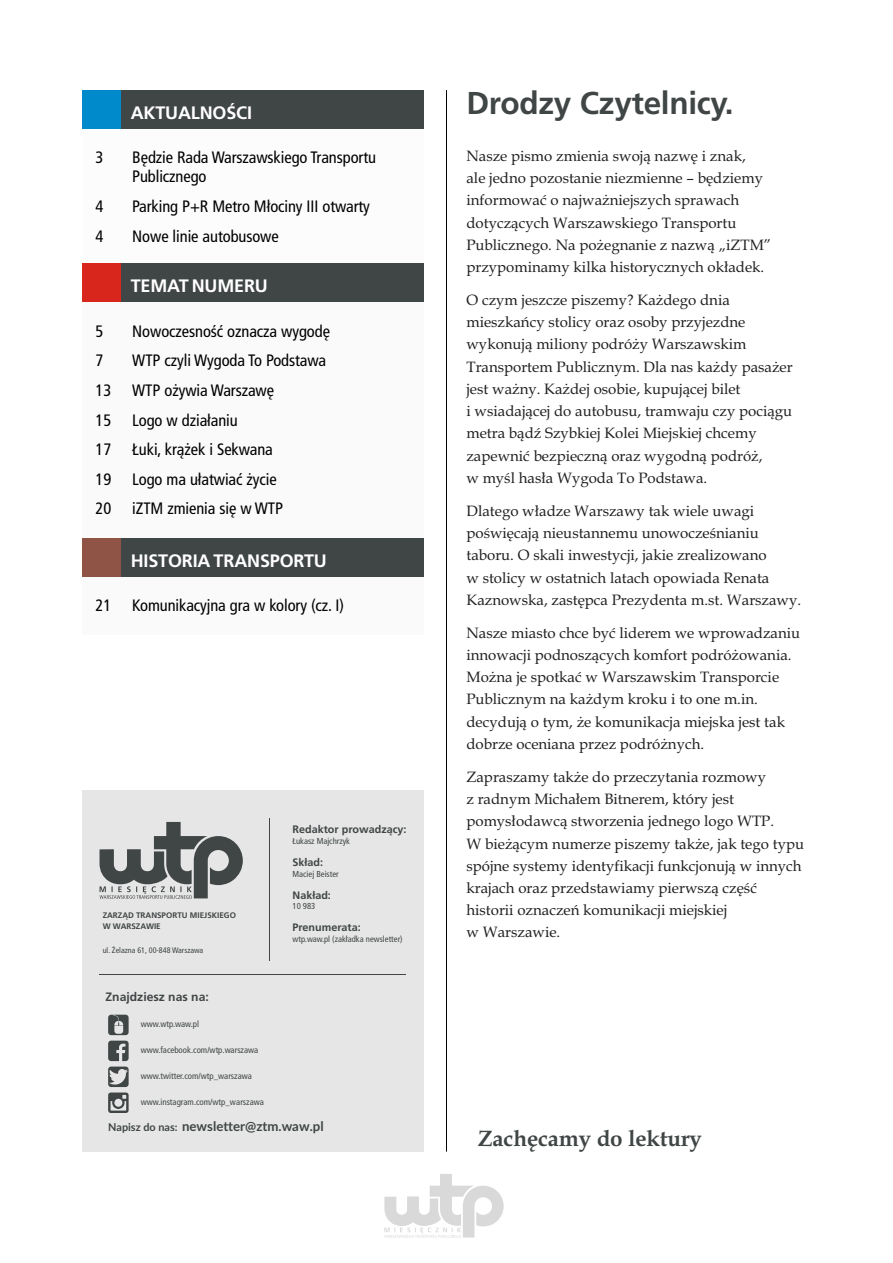
<style>
.page{position:relative;width:893px;height:1263px;background:#fff}
.page>*{position:absolute;margin:0;border:0;box-sizing:border-box;transform-origin:0 0}
.t1{font:700 31.5px "Frutiger LT Com";letter-spacing:-.01em;color:#404545}
.t2{font:700 22.5px "Book Antiqua";letter-spacing:-.01em;color:#404545}
.t3{font:700 18px "Frutiger LT Com";letter-spacing:-.01em;color:#fff}
.t4{font:condensed 16.5px/20px "Frutiger LT Com";letter-spacing:-.005em;color:#000}
.t5{font:15px/22.2px "Book Antiqua";color:#1f1f21}
.t6{font:700 13.2px "Lato";color:#404545}
.t7{font:700 12.15px "Frutiger LT Com";color:#404545}
.t8{font:700 10.8px "Frutiger LT Com";color:#404545}
.t9{font:condensed 8.85px "Frutiger LT Com";color:#404545}
.t10{font:condensed 8.7px "Frutiger LT Com";color:#404545}
.t11{font:700 8.1px/11.6px "Frutiger LT Com";color:#404545}
.t12{font:condensed 8.1px "Frutiger LT Com";color:#404545}
.s1{font-size:10.8px}
</style>
<div class="page">
<hr style="left:446px;top:90px;width:1px;height:1061px;background:#000">
<div style="left:121px;top:90px;width:302px;height:39px;background:#404545"></div>
<div style="left:82px;top:90px;width:39px;height:39px;background:#008acc"></div>
<div style="left:82px;top:302px;width:341px;height:236px;background:#fafafa"></div>
<div style="left:121px;top:263px;width:302px;height:39px;background:#404545"></div>
<div style="left:82px;top:263px;width:39px;height:39px;background:#d9261c"></div>
<svg style="left:384px;top:1174px;width:120px;height:64px"></svg>
<div style="left:82px;top:577px;width:341px;height:57px;background:#fafafa"></div>
<div style="left:121px;top:538px;width:302px;height:39px;background:#404545"></div>
<div style="left:82px;top:538px;width:39px;height:39px;background:#8f5445"></div>
<div style="left:82px;top:790px;width:341px;height:361px;background:#e6e6e6"></div>
<svg style="left:108px;top:1015px;width:21px;height:20px"></svg>
<svg style="left:108px;top:1041px;width:21px;height:72px"></svg>
<hr style="left:269px;top:818px;width:1px;height:142px;background:#404545">
<hr style="left:100px;top:975px;width:306px;height:1px;background:#404545">
<svg style="left:100px;top:822px;width:143px;height:77px"></svg>
<p class="t3" style="left:131px;top:106px;width:123px">AKTUALNOŚCI</p>
<p class="t4" style="left:96px;top:148px;width:9px">3</p>
<p class="t4" style="left:132px;top:148px;width:245px">Będzie Rada Warszawskiego Transportu<br>Publicznego</p>
<p class="t4" style="left:96px;top:198px;width:9px">4</p>
<p class="t4" style="left:132px;top:198px;width:239px">Parking P+R Metro Młociny III otwarty</p>
<p class="t4" style="left:96px;top:228px;width:9px">4</p>
<p class="t4" style="left:132px;top:228px;width:148px">Nowe linie autobusowe</p>
<p class="t3" style="left:131px;top:279px;width:139px">TEMAT NUMERU</p>
<p class="t4" style="left:96px;top:323px;width:9px">5</p>
<p class="t4" style="left:132px;top:323px;width:199px">Nowoczesność oznacza wygodę</p>
<p class="t4" style="left:96px;top:352px;width:9px">7</p>
<p class="t4" style="left:132px;top:352px;width:195px">WTP czyli Wygoda To Podstawa</p>
<p class="t4" style="left:96px;top:382px;width:17px">13</p>
<p class="t4" style="left:132px;top:382px;width:143px">WTP ożywia Warszawę</p>
<p class="t4" style="left:96px;top:411px;width:17px">15</p>
<p class="t4" style="left:132px;top:411px;width:107px">Logo w działaniu</p>
<p class="t4" style="left:96px;top:441px;width:17px">17</p>
<p class="t4" style="left:132px;top:441px;width:142px">Łuki, krążek i Sekwana</p>
<p class="t4" style="left:96px;top:471px;width:17px">19</p>
<p class="t4" style="left:132px;top:471px;width:146px">Logo ma ułatwiać życie</p>
<p class="t4" style="left:96px;top:500px;width:17px">20</p>
<p class="t4" style="left:132px;top:500px;width:152px">iZTM zmienia się w WTP</p>
<p class="t3" style="left:131px;top:554px;width:198px">HISTORIA TRANSPORTU</p>
<p class="t4" style="left:96px;top:597px;width:17px">21</p>
<p class="t4" style="left:132px;top:597px;width:213px">Komunikacyjna gra w kolory (cz. I)</p>
<p class="t11" style="left:103px;top:910px;width:135px">ZARZĄD TRANSPORTU MIEJSKIEGO<br>W WARSZAWIE</p>
<p class="t12" style="left:103px;top:946px;width:102px">ul. Żelazna 61, 00-848 Warszawa</p>
<p class="t7" style="left:106px;top:991px;width:105px">Znajdziesz nas na:</p>
<p class="t9" style="left:141px;top:1021px;width:60px">www.wtp.waw.pl</p>
<p class="t9" style="left:141px;top:1046px;width:119px">www.facebook.com/wtp.warszawa</p>
<p class="t9" style="left:141px;top:1073px;width:113px">www.twitter.com/wtp_warszawa</p>
<p class="t9" style="left:141px;top:1098px;width:125px">www.instagram.com/wtp_warszawa</p>
<p class="t8" style="left:293px;top:825px;width:116px">Redaktor prowadzący:</p>
<p class="t10" style="left:293px;top:837px;width:59px">Łukasz Majchrzyk</p>
<p class="t8" style="left:293px;top:858px;width:32px">Skład:</p>
<p class="t10" style="left:293px;top:870px;width:48px">Maciej Beister</p>
<p class="t8" style="left:293px;top:891px;width:40px">Nakład:</p>
<p class="t10" style="left:293px;top:903px;width:24px">10 983</p>
<p class="t8" style="left:293px;top:923px;width:70px">Prenumerata:</p>
<p class="t10" style="left:293px;top:935px;width:112px">wtp.waw.pl (zakładka newsletter)</p>
<p class="t6" style="left:108px;top:1120px;width:217px"><span class="s1">Napisz do nas:</span> newsletter@ztm.waw.pl</p>
<h1 class="t1" style="left:466px;top:90px;width:269px">Drodzy Czytelnicy.</h1>
<p class="t5" style="left:466px;top:146px;width:306px">Nasze pismo zmienia swoją nazwę i znak,<br>ale jedno pozostanie niezmienne – będziemy informować o najważniejszych sprawach dotyczących Warszawskiego Transportu Publicznego. Na pożegnanie z nazwą „iZTM” przypominamy kilka historycznych okładek.</p>
<p class="t5" style="left:466px;top:290px;width:328px">O czym jeszcze piszemy? Każdego dnia mieszkańcy stolicy oraz osoby przyjezdne wykonują miliony podróży Warszawskim Transportem Publicznym. Dla nas każdy pasażer jest ważny. Każdej osobie, kupującej bilet<br>i wsiadającej do autobusu, tramwaju czy pociągu metra bądź Szybkiej Kolei Miejskiej chcemy zapewnić bezpieczną oraz wygodną podróż,<br>w myśl hasła Wygoda To Podstawa.</p>
<p class="t5" style="left:466px;top:501px;width:336px">Dlatego władze Warszawy tak wiele uwagi poświęcają nieustannemu unowocześnianiu taboru. O skali inwestycji, jakie zrealizowano<br>w stolicy w ostatnich latach opowiada Renata Kaznowska, zastępca Prezydenta m.st. Warszawy.</p>
<p class="t5" style="left:466px;top:623px;width:335px">Nasze miasto chce być liderem we wprowadzaniu innowacji podnoszących komfort podróżowania.<br>Można je spotkać w Warszawskim Transporcie Publicznym na każdym kroku i to one m.in. decydują o tym, że komunikacja miejska jest tak dobrze oceniana przez podróżnych.</p>
<p class="t5" style="left:466px;top:767px;width:339px">Zapraszamy także do przeczytania rozmowy<br>z radnym Michałem Bitnerem, który jest pomysłodawcą stworzenia jednego logo WTP.<br>W bieżącym numerze piszemy także, jak tego typu spójne systemy identyfikacji funkcjonują w innych krajach oraz przedstawiamy pierwszą część historii oznaczeń komunikacji miejskiej<br>w Warszawie.</p>
<h2 class="t2" style="left:478px;top:1129px;width:226px">Zachęcamy do lektury</h2>
</div>
